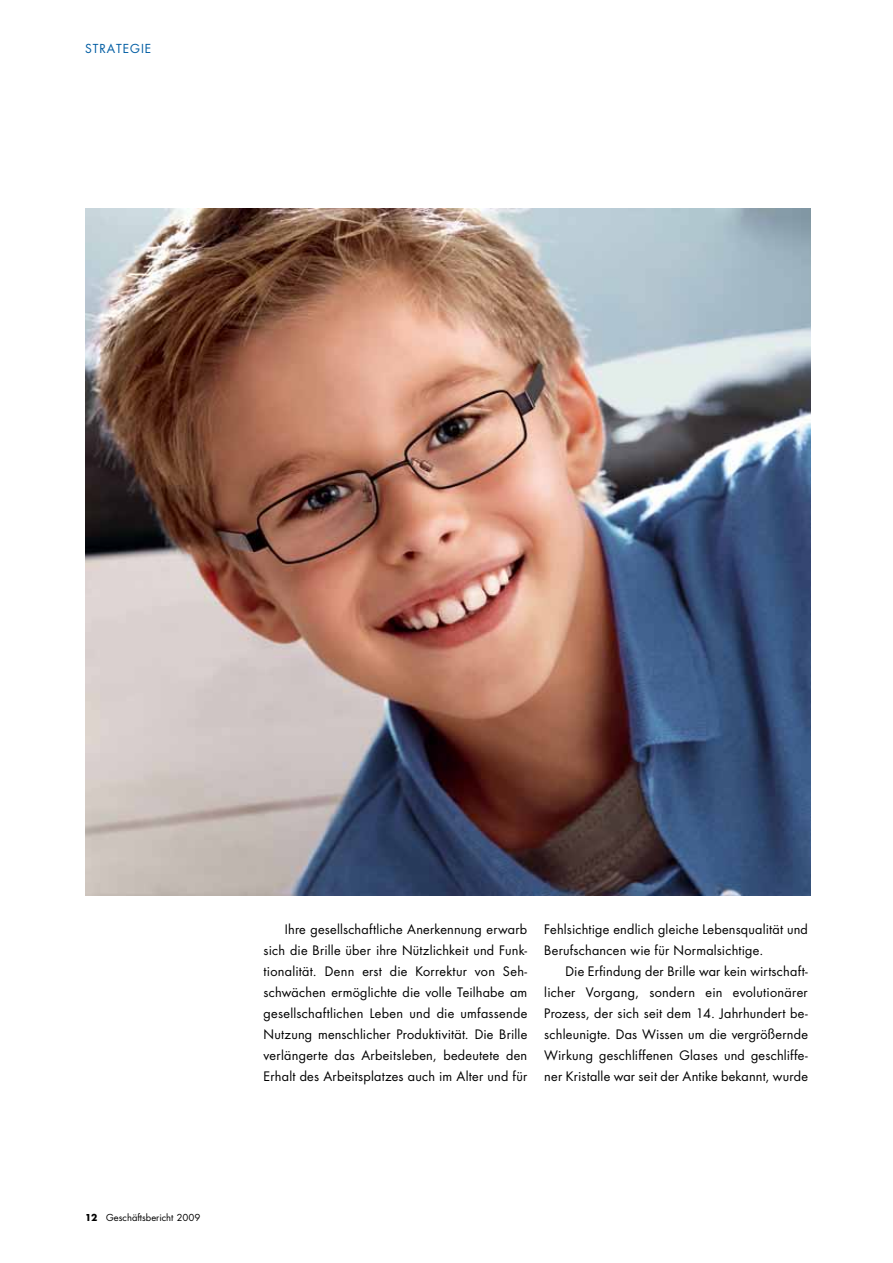
<style>
.page{position:relative;width:893px;height:1263px;background:#fff}
.page>*{position:absolute;margin:0;border:0;box-sizing:border-box;transform-origin:0 0}
.t1{font:14.25px/21px "Fi Futura";letter-spacing:.015em;color:#000;text-align:justify}
.t2{font:13.5px "Fi Futura";letter-spacing:.07em;color:#005da3}
.t3{font:10.5px "Fi Futura";color:#000}
.s1{font-weight:700}
</style>
<div class="page">
<img style="left:85px;top:208px;width:725px;height:687px">
<p class="t2" style="left:85px;top:40px;width:68px">Strategi e</p>
<p class="t3" style="left:85px;top:1211px;width:117px"><span class="s1">12</span> Geschäftsbericht 2009</p>
<p class="t1" style="left:264px;top:918px;width:265px;text-indent:21px">Ihre gesellschaftliche Anerkennung erwarb sich die Brille über ihre Nützlichkeit und Funk&shy;tionalität. Denn erst die Korrektur von Seh&shy;schwächen ermöglichte die volle Teilhabe am gesellschaftlichen Leben und die umfassende Nutzung menschlicher Produktivität. Die Brille verlängerte das Arbeitsleben, bedeutete den Erhalt des Arbeitsplatzes auch im Alter und für</p>
<p class="t1" style="left:544px;top:918px;width:265px">Fehlsichtige endlich gleiche Lebensqualität und<br>Berufschancen wie für Normalsichtige.</p>
<p class="t1" style="left:544px;top:960px;width:265px;text-indent:21px">Die Erfindung der Brille war kein wirtschaft&shy;licher Vorgang, sondern ein evolutionärer Prozess, der sich seit dem 14. Jahrhundert be&shy;schleunigte. Das Wissen um die vergrößernde Wirkung geschliffenen Glases und geschliffe&shy;ner Kristalle war seit der Antike bekannt, wurde</p>
</div>
